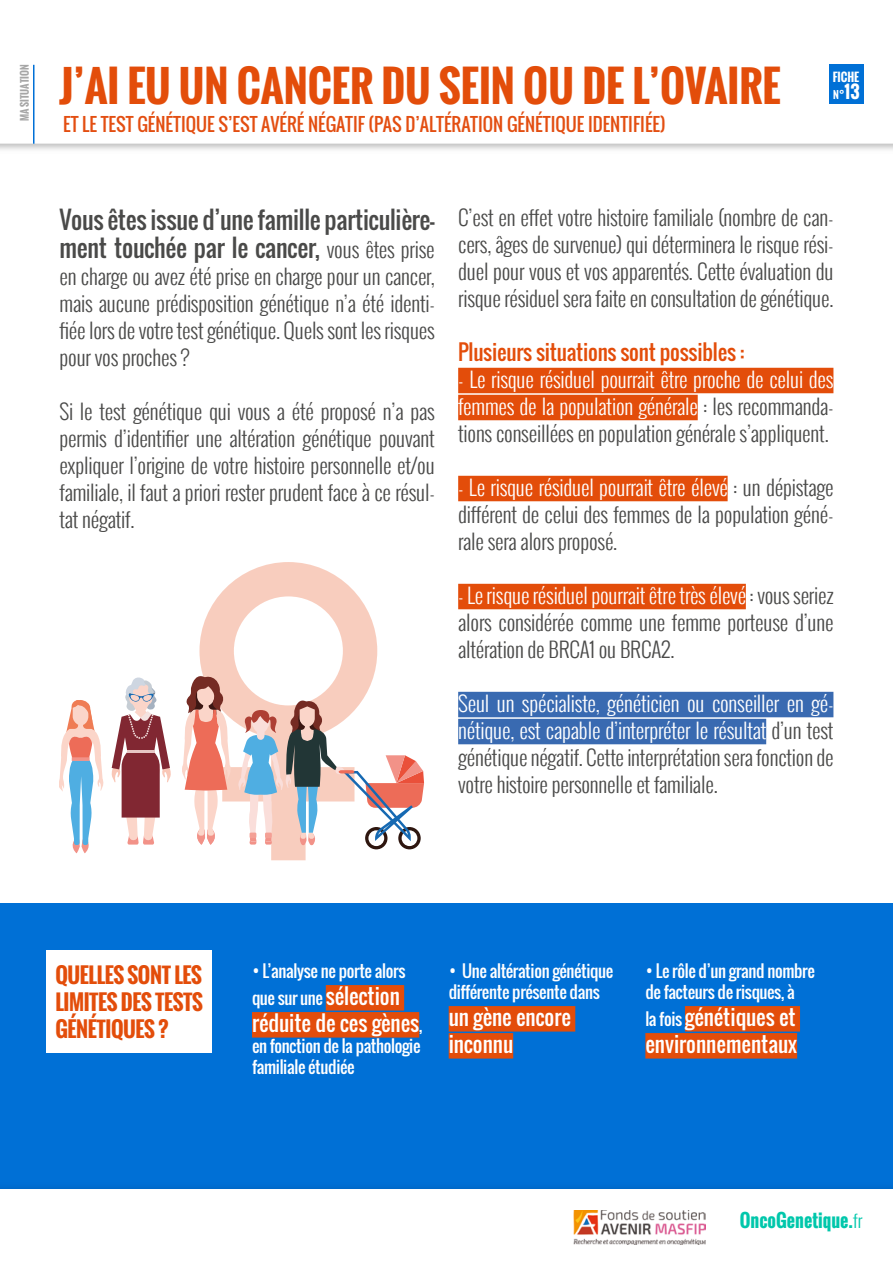
<style>
.page{position:relative;width:893px;height:1263px;background:#fff}
.page>*{position:absolute;margin:0;border:0;box-sizing:border-box;transform-origin:0 0}
.t1{font:700 42px "Oswald";color:#e34d0a}
.t2{font:24px/28.8px "Oswald";letter-spacing:-.01em;color:#4a4a49}
.t3{font:300 21px/27px "Oswald";letter-spacing:-.01em;color:#4a4a49;text-align:justify}
.t4{font:300 21px/27px "Oswald";letter-spacing:-.01em;color:#fff;text-align:justify}
.t5{font:21px/27px "Oswald";color:#fff}
.t6{font:700 21px/27px "Oswald";letter-spacing:-.02em;color:#e34d0a;text-align:justify}
.t7{font:21px "Oswald";letter-spacing:-.01em;color:#e34d0a}
.t8{font:18px "Oswald";color:#e34e11}
.t9{font:700 18px "Oswald";color:#00c7ab}
.t10{font:16.5px/21px "Oswald";letter-spacing:-.02em;color:#fff}
.t11{font:700 11.55px "Oswald";color:#fff}
.t12{font:700 10.05px "Oswald";color:#fff}
.t13{font:700 9.9px "Oswald";color:#a6a6a6}
.s1{font-size:17.25px}
.s2{font-weight:300;font-size:21px}
.s3{color:#4a4a49}
.s4{color:#fff}
.s5{font-size:21px}
.s6{font-size:16.5px}
.s7{font-weight:300}
</style>
<div class="page">
<img style="left:573px;top:1210px;width:132px;height:34px">
<div style="left:0;top:902px;width:893px;height:286px;background:#0070d6"></div>
<svg style="left:0;top:64px;width:893px;height:80px"></svg>
<div style="left:458px;top:368px;width:375px;height:25px;background:#e34d0a"></div>
<div style="left:458px;top:395px;width:240px;height:25px;background:#e34d0a"></div>
<div style="left:458px;top:476px;width:270px;height:25px;background:#e34d0a"></div>
<div style="left:458px;top:584px;width:288px;height:25px;background:#e34d0a"></div>
<div style="left:458px;top:692px;width:375px;height:25px;background:#396ab1"></div>
<div style="left:458px;top:719px;width:308px;height:25px;background:#396ab1"></div>
<div style="left:47px;top:950px;width:165px;height:102px;background:#fff"></div>
<div style="left:326px;top:985px;width:78px;height:25px;background:#e34d0a"></div>
<div style="left:252px;top:1012px;width:167px;height:25px;background:#e34d0a"></div>
<div style="left:449px;top:1006px;width:126px;height:25px;background:#e34d0a"></div>
<div style="left:449px;top:1033px;width:64px;height:25px;background:#e34d0a"></div>
<div style="left:685px;top:1006px;width:115px;height:25px;background:#e34d0a"></div>
<div style="left:645px;top:1033px;width:152px;height:25px;background:#e34d0a"></div>
<div style="left:829px;top:65px;width:34px;height:39px;background:#0070d6"></div>
<hr style="left:33px;top:65px;width:2px;height:79px;background:#0070d6">
<svg style="left:199px;top:562px;width:178px;height:298px"></svg>
<svg style="left:111px;top:677px;width:60px;height:167px"></svg>
<svg style="left:60px;top:700px;width:44px;height:153px"></svg>
<svg style="left:182px;top:667px;width:49px;height:177px"></svg>
<svg style="left:237px;top:693px;width:187px;height:156px"></svg>
<p class="t13" style="left:17px;top:121px;width:58px;rotate:-90deg">MA SITUATION</p>
<h1 class="t1" style="left:60px;top:55px;width:722px">J’AI EU UN CANCER DU SEIN OU DE L’OVAIRE</h1>
<p class="t8" style="left:63px;top:111px;width:604px">ET LE TEST GÉNÉTIQUE S’EST AVÉRÉ NÉGATIF (PAS D’ALTÉRATION GÉNÉTIQUE IDENTIFIÉE)</p>
<p class="t11" style="left:833px;top:68px;width:28px">FICHE</p>
<p class="t12" style="left:833px;top:87px;width:28px">N°<span class="s1">13</span></p>
<p class="t2" style="left:60px;top:205px;width:377px">Vous êtes issue d’une famille particulière&shy;ment touchée par le cancer, <span class="s2">vous êtes prise</span></p>
<p class="t3" style="left:60px;top:263px;width:377px">en charge ou avez été prise en charge pour un cancer, mais aucune prédisposition génétique n’a été identi&shy;fiée lors de votre test génétique. Quels sont les risques pour vos proches ?</p>
<p class="t3" style="left:60px;top:398px;width:377px">Si le test génétique qui vous a été proposé n’a pas permis d’identifier une altération génétique pouvant expliquer l’origine de votre histoire personnelle et/ou familiale, il faut a priori rester prudent face à ce résul&shy;tat négatif.</p>
<p class="t3" style="left:458px;top:204px;width:377px">C’est en effet votre histoire familiale (nombre de can&shy;cers, âges de survenue) qui déterminera le risque rési&shy;duel pour vous et vos apparentés. Cette évaluation du risque résiduel sera faite en consultation de génétique.</p>
<p class="t7" style="left:458px;top:336px;width:288px">Plusieurs situations sont possibles :</p>
<p class="t4" style="left:458px;top:366px;width:377px">- Le risque résiduel pourrait être proche de celui des femmes de la population générale <span class="s3">: les recommanda&shy;tions conseillées en population générale s’appliquent.</span></p>
<p class="t3" style="left:458px;top:474px;width:377px"><span class="s4">- Le risque résiduel pourrait être élevé</span> : un dépistage différent de celui des femmes de la population géné&shy;rale sera alors proposé.</p>
<p class="t3" style="left:458px;top:582px;width:377px"><span class="s4">- Le risque résiduel pourrait être très élevé</span> : vous seriez alors considérée comme une femme porteuse d’une altération de BRCA1 ou BRCA2.</p>
<p class="t3" style="left:458px;top:690px;width:377px"><span class="s4">Seul un spécialiste, généticien ou conseiller en gé&shy;nétique, est capable d’interpréter le résultat</span> d’un test génétique négatif. Cette interprétation sera fonction de votre histoire personnelle et familiale.</p>
<p class="t6" style="left:55px;top:961px;width:149px">QUELLES SONT LES LIMITES DES TESTS GÉNÉTIQUES ?</p>
<p class="t10" style="left:252px;top:958px;width:155px;line-height:27px">• L’analyse ne porte alors que sur une <span class="s5">sélection</span></p>
<p class="t5" style="left:252px;top:1010px;width:172px">réduite de ces gènes<span class="s6">,</span></p>
<p class="t10" style="left:252px;top:1036px;width:170px">en fonction de la pathologie familiale étudiée</p>
<p class="t10" style="left:449px;top:961px;width:166px">• Une altération génétique différente présente dans</p>
<p class="t5" style="left:449px;top:1004px;width:124px">un gène encore inconnu</p>
<p class="t10" style="left:645px;top:961px;width:171px">• Le rôle d’un grand nombre de facteurs de risques, à</p>
<p class="t5" style="left:645px;top:1004px;width:153px"><span class="s6">la fois</span> génétiques et environnementaux</p>
<p class="t9" style="left:740px;top:1207px;width:124px">OncoGenetique.<span class="s7">fr</span></p>
</div>
